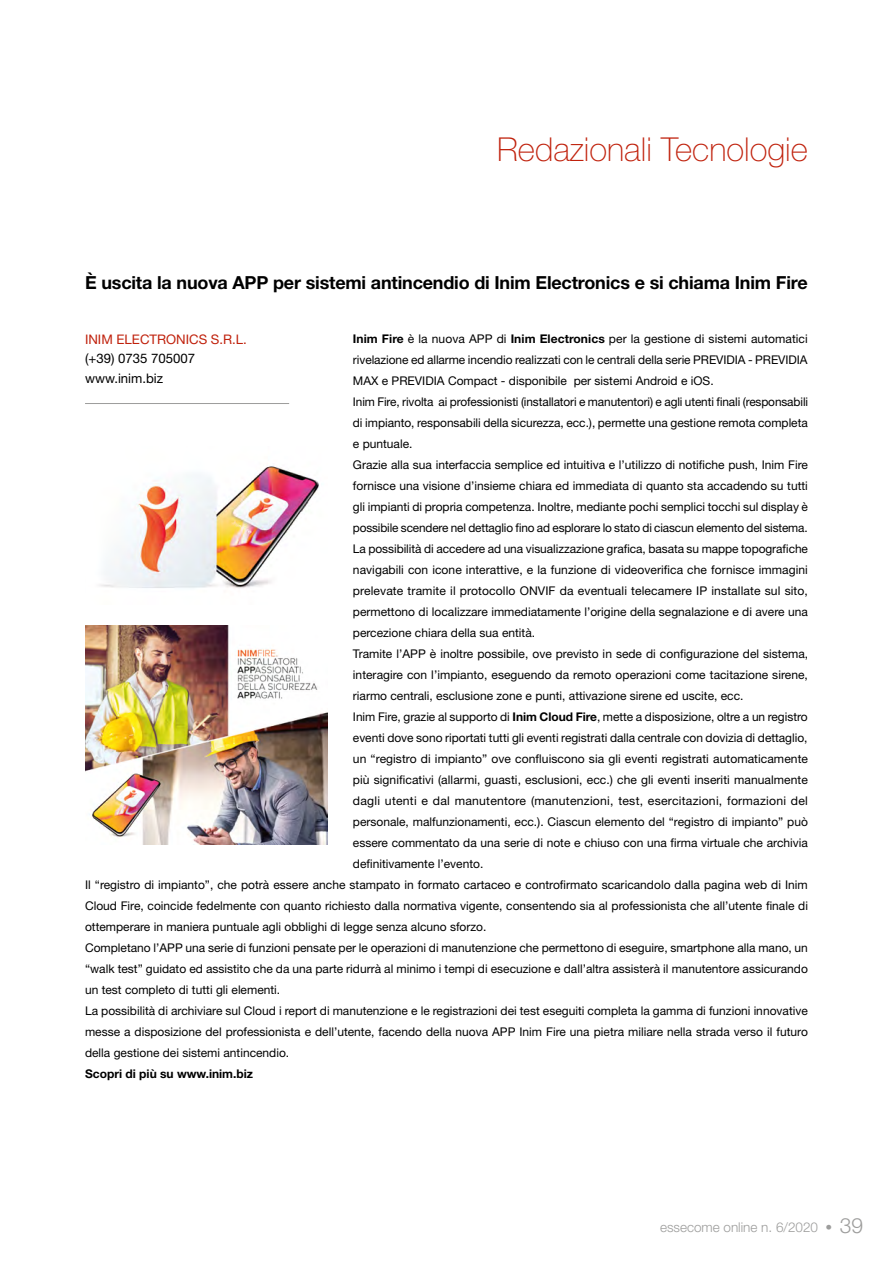
<style>
.page{position:relative;width:893px;height:1263px;background:#fff}
.page>*{position:absolute;margin:0;border:0;box-sizing:border-box;transform-origin:0 0}
.t1{font:100 33px "Helvetica Neue LT Std";color:#c0210c}
.t2{font:700 18px "Helvetica Neue LT Std";letter-spacing:-.01em;color:#000}
.t3{font:300 13.5px "Helvetica Neue LT Std";color:#9d9d9c}
.t4{font:13.2px/19.5px "Helvetica Neue LT Std";color:#000}
.t5{font:13.2px "Helvetica Neue LT Std";color:#c0210c}
.t6{font:12px/21px "Helvetica Neue LT Std";color:#000}
.t7{font:700 12px "Helvetica Neue LT Std";color:#000}
.s1{font-weight:700}
.s2{font-size:21px}
</style>
<div class="page">
<hr style="left:85px;top:403px;width:204px;height:1px;background:#9d9d9c">
<img style="left:99px;top:466px;width:220px;height:122px">
<img style="left:85px;top:625px;width:242px;height:220px">
<h1 class="t1" style="left:497px;top:130px;width:312px">Redazionali Tecnologie</h1>
<h2 class="t2" style="left:85px;top:272px;width:724px">È uscita la nuova APP per sistemi antincendio di Inim Electronics e si chiama Inim Fire</h2>
<p class="t5" style="left:85px;top:331px;width:163px">INIM ELECTRONICS S.R.L.</p>
<p class="t4" style="left:85px;top:349px;width:112px">(+39) 0735 705007 www.inim.biz</p>
<p class="t6" style="left:353px;top:328px;width:457px"><span class="s1">Inim Fire</span> è la nuova APP di <span class="s1">Inim Electronics</span> per la gestione di sistemi automatici rivelazione ed allarme incendio realizzati con le centrali della serie PREVIDIA - PREVIDIA MAX e PREVIDIA Compact - disponibile per sistemi Android e iOS.<br>Inim Fire, rivolta ai professionisti (installatori e manutentori) e agli utenti finali (responsabili di impianto, responsabili della sicurezza, ecc.), permette una gestione remota completa e puntuale.<br>Grazie alla sua interfaccia semplice ed intuitiva e l’utilizzo di notifiche push, Inim Fire fornisce una visione d’insieme chiara ed immediata di quanto sta accadendo su tutti gli impianti di propria competenza. Inoltre, mediante pochi semplici tocchi sul display è possibile scendere nel dettaglio fino ad esplorare lo stato di ciascun elemento del sistema.<br>La possibilità di accedere ad una visualizzazione grafica, basata su mappe topografiche navigabili con icone interattive, e la funzione di videoverifica che fornisce immagini prelevate tramite il protocollo ONVIF da eventuali telecamere IP installate sul sito, permettono di localizzare immediatamente l’origine della segnalazione e di avere una percezione chiara della sua entità.<br>Tramite l’APP è inoltre possibile, ove previsto in sede di configurazione del sistema, interagire con l’impianto, eseguendo da remoto operazioni come tacitazione sirene, riarmo centrali, esclusione zone e punti, attivazione sirene ed uscite, ecc.<br>Inim Fire, grazie al supporto di <span class="s1">Inim Cloud Fire</span>, mette a disposizione, oltre a un registro eventi dove sono riportati tutti gli eventi registrati dalla centrale con dovizia di dettaglio, un “registro di impianto” ove confluiscono sia gli eventi registrati automaticamente più significativi (allarmi, guasti, esclusioni, ecc.) che gli eventi inseriti manualmente dagli utenti e dal manutentore (manutenzioni, test, esercitazioni, formazioni del personale, malfunzionamenti, ecc.). Ciascun elemento del “registro di impianto” può essere commentato da una serie di note e chiuso con una firma virtuale che archivia definitivamente l’evento.</p>
<p class="t6" style="left:85px;top:874px;width:724px">Il “registro di impianto”, che potrà essere anche stampato in formato cartaceo e controfirmato scaricandolo dalla pagina web di Inim Cloud Fire, coincide fedelmente con quanto richiesto dalla normativa vigente, consentendo sia al professionista che all’utente finale di ottemperare in maniera puntuale agli obblighi di legge senza alcuno sforzo.<br>Completano l’APP una serie di funzioni pensate per le operazioni di manutenzione che permettono di eseguire, smartphone alla mano, un “walk test” guidato ed assistito che da una parte ridurrà al minimo i tempi di esecuzione e dall’altra assisterà il manutentore assicurando un test completo di tutti gli elementi.<br>La possibilità di archiviare sul Cloud i report di manutenzione e le registrazioni dei test eseguiti completa la gamma di funzioni innovative messe a disposizione del professionista e dell’utente, facendo della nuova APP Inim Fire una pietra miliare nella strada verso il futuro della gestione dei sistemi antincendio.</p>
<p class="t7" style="left:85px;top:1066px;width:170px">Scopri di più su www.inim.biz</p>
<p class="t3" style="left:660px;top:1219px;width:205px">essecome online n. 6/2020 • <span class="s2">39</span></p>
</div>
